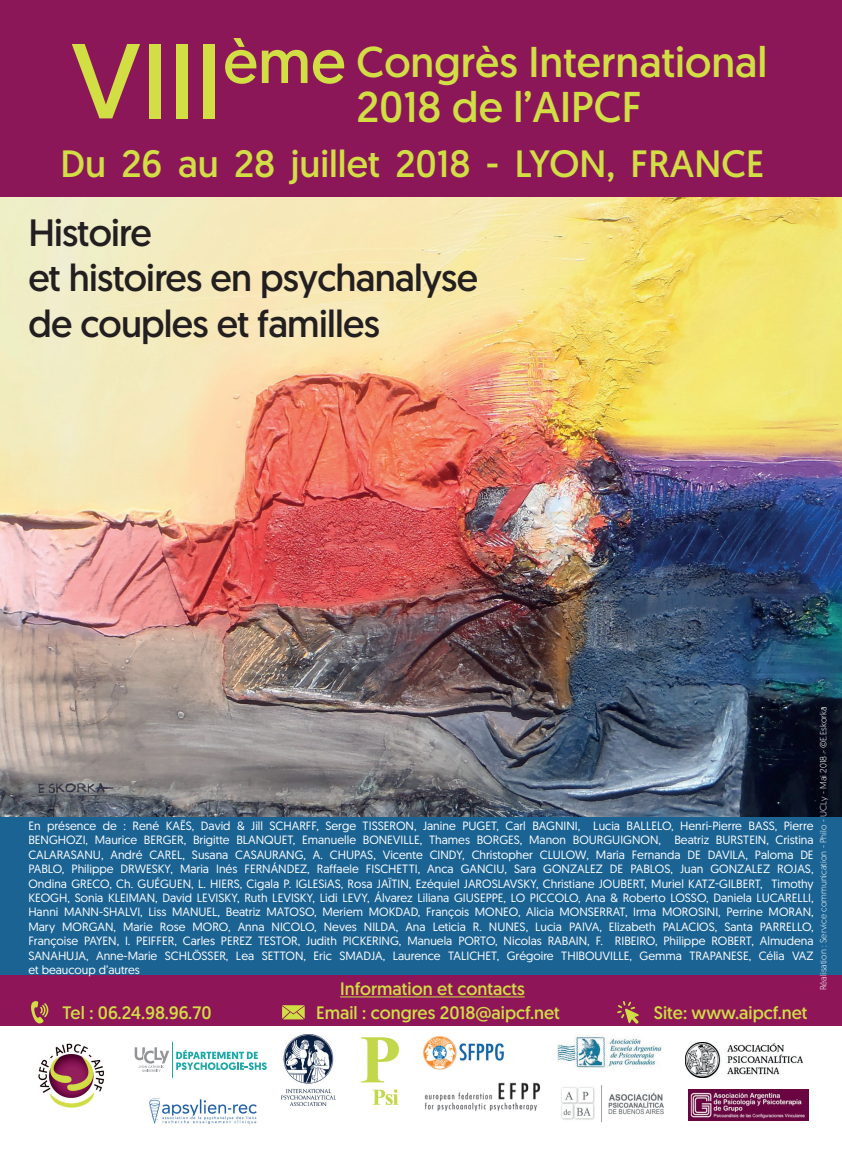
<style>
.page{position:relative;width:842px;height:1163px;background:#fff}
.page>*{position:absolute;margin:0;border:0;box-sizing:border-box;transform-origin:0 0}
.t1{font:43px/45px "Geomanist";color:#d1de44}
.t2{font:38px/45.6px "Geomanist";letter-spacing:-.02em;color:#231f20}
.t3{font:38px "Geomanist";color:#d1de44}
.t4{font:18px "Geomanist";color:#d1de44}
.t5{font:12px/14.4px "Geomanist";color:#fff;text-align:justify}
.t6{font:300 9px "Geomanist";color:#fff}
.s1{font-size:106.3px}
.s2{font-size:62px}
</style>
<div class="page">
<img style="left:0;top:196px;width:842px;height:620px">
<div style="left:0;top:0;width:842px;height:196px;background:#8c1758"></div>
<div style="left:0;top:816px;width:842px;height:159px;background:#1a6393"></div>
<div style="left:0;top:975px;width:842px;height:50px;background:#8e1658"></div>
<svg style="left:31px;top:1001px;width:17px;height:22px"></svg>
<svg style="left:282px;top:1005px;width:23px;height:14px"></svg>
<svg style="left:617px;top:1001px;width:22px;height:22px"></svg>
<hr style="left:340px;top:996px;width:185px;height:1px;background:#d1de44">
<svg style="left:176px;top:1049px;width:91px;height:20px"></svg>
<hr style="left:172px;top:1041px;width:1px;height:36px;background:#1da9a7">
<svg style="left:135px;top:1047px;width:34px;height:24px"></svg>
<img style="left:38px;top:1043px;width:66px;height:65px">
<img style="left:149px;top:1098px;width:108px;height:26px">
<img style="left:688px;top:1089px;width:121px;height:31px">
<img style="left:423px;top:1036px;width:81px;height:34px">
<img style="left:282px;top:1034px;width:54px;height:70px">
<img style="left:424px;top:1082px;width:117px;height:29px">
<img style="left:557px;top:1036px;width:104px;height:32px">
<img style="left:561px;top:1085px;width:103px;height:36px">
<img style="left:686px;top:1042px;width:116px;height:35px">
<img style="left:361px;top:1037px;width:38px;height:69px">
<h1 class="t1" style="left:356px;top:39px;width:412px;text-indent:-286px"><span class="s1">VIII</span><span class="s2">ème</span> Congrès International<br>2018 de l’AIPCF</h1>
<h2 class="t3" style="left:61px;top:139px;width:705px">Du 26 au 28 juillet 2018 - LYON, FRANCE</h2>
<h2 class="t2" style="left:28px;top:209px;width:451px">Histoire<br>et histoires en psychanalyse de couples et familles</h2>
<p class="t6" style="left:817px;top:990px;width:286px;rotate:-90deg">Réalisation : Service communication - Philo - UCLy - Mai 2018 - ©E.Eskorka</p>
<p class="t5" style="left:28px;top:818px;width:787px">En présence de : René KAËS, David &amp; Jill SCHARFF, Serge TISSERON, Janine PUGET, Carl BAGNINI, Lucia BALLELO, Henri-Pierre BASS, Pierre BENGHOZI, Maurice BERGER, Brigitte BLANQUET, Emanuelle BONEVILLE, Thames BORGES, Manon BOURGUIGNON, Beatriz BURSTEIN, Cristina CALARASANU, André CAREL, Susana CASAURANG, A. CHUPAS, Vicente CINDY, Christopher CLULOW, Maria Fernanda DE DAVILA, Paloma DE PABLO, Philippe DRWESKY, Maria Inés FERNÁNDEZ, Raffaele FISCHETTI, Anca GANCIU, Sara GONZALEZ DE PABLOS, Juan GONZALEZ ROJAS, Ondina GRECO, Ch. GUÉGUEN, L. HIERS, Cigala P. IGLESiAS, Rosa JAÏTIN, Ezéquiel JAROSLAVSKY, Christiane JOUBERT, Muriel KATZ-GILBERT, Timothy KEOGH, Sonia KLEIMAN, David LEVISKY, Ruth LEVISKY, Lidi LEVY, Álvarez Liliana GIUSEPPE, LO PICCOLO, Ana &amp; Roberto LOSSO, Daniela LUCARELLI, Hanni MANN-SHALVI, Liss MANUEL, Beatriz MATOSO, Meriem MOKDAD, François MONEO, Alicia MONSERRAT, Irma MOROSINI, Perrine MORAN, Mary MORGAN, Marie Rose MORO, Anna NICOLO, Neves NILDA, Ana Leticia R. NUNES, Lucia PAIVA, Elizabeth PALACIOS, Santa PARRELLO, Françoise PAYEN, I. PEIFFER, Carles PEREZ TESTOR, Judith PICKERING, Manuela PORTO, Nicolas RABAIN, F. RIBEIRO, Philippe ROBERT, Almudena SANAHUJA, Anne-Marie SCHLÖSSER, Lea SETTON, Eric SMADJA, Laurence TALICHET, Grégoire THIBOUVILLE, Gemma TRAPANESE, Célia VAZ et beaucoup d’autres</p>
<h3 class="t4" style="left:62px;top:1000px;width:151px">Tel : 06.24.98.96.70</h3>
<h3 class="t4" style="left:316px;top:1000px;width:245px">Email : congres 2018@aipcf.net</h3>
<h3 class="t4" style="left:654px;top:1000px;width:155px">Site: www.aipcf.net</h3>
<h3 class="t4" style="left:340px;top:976px;width:186px">Information et contacts</h3>
</div>
